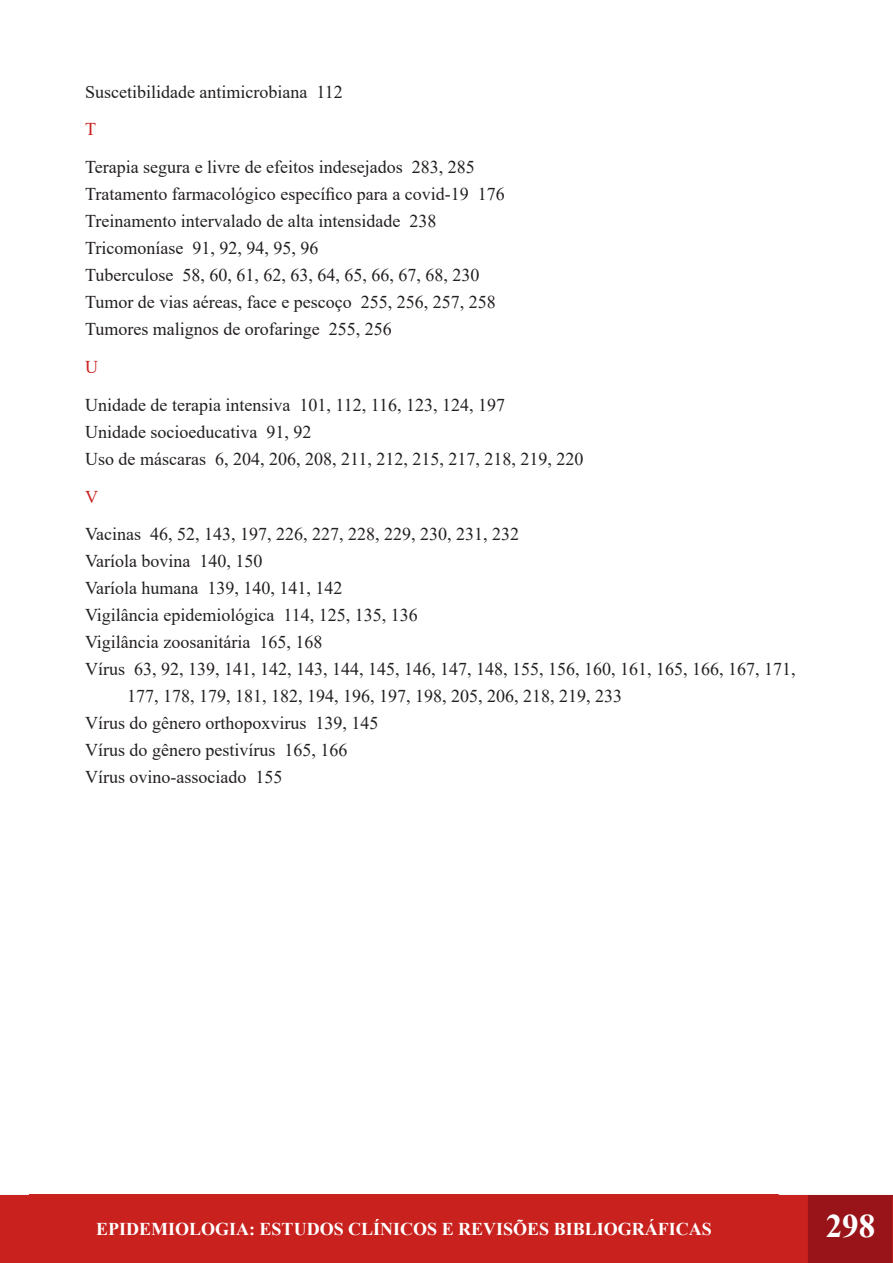
<style>
.page{position:relative;width:893px;height:1263px;background:#fff}
.page>*{position:absolute;margin:0;border:0;box-sizing:border-box;transform-origin:0 0}
.t1{font:700 33px "Times New Roman";color:#fff}
.t2{font:18px/27px "Times New Roman";color:#231f20}
.t3{font:700 18px "Times New Roman";color:#fff}
.t4{font:18px "Times New Roman";color:#c9211e}
</style>
<div class="page">
<div style="left:0;top:1195px;width:808px;height:68px;background:#c9211e"></div>
<div style="left:809px;top:1196px;width:83px;height:66px;background:#991418"></div>
<div style="left:808px;top:1195px;width:85px;height:68px;border:2px solid #991418"></div>
<div style="left:30px;top:1195px;width:748px;height:68px;background:#c9211e"></div>
<div style="left:29px;top:1194px;width:750px;height:69px;border:2px solid #c9211e"></div>
<svg style="left:892px;top:1196px;width:1px;height:67px"></svg>
<p class="t2" style="left:85px;top:77px;width:259px">Suscetibilidade antimicrobiana 112</p>
<p class="t4" style="left:85px;top:117px;width:12px">T</p>
<p class="t2" style="left:85px;top:153px;width:391px">Terapia segura e livre de efeitos indesejados 283, 285</p>
<p class="t2" style="left:85px;top:180px;width:421px">Tratamento farmacológico específico para a covid-19 176</p>
<p class="t2" style="left:85px;top:207px;width:353px">Treinamento intervalado de alta intensidade 238</p>
<p class="t2" style="left:85px;top:234px;width:235px">Tricomoníase 91, 92, 94, 95, 96</p>
<p class="t2" style="left:85px;top:261px;width:396px">Tuberculose 58, 60, 61, 62, 63, 64, 65, 66, 67, 68, 230</p>
<p class="t2" style="left:85px;top:288px;width:412px">Tumor de vias aéreas, face e pescoço 255, 256, 257, 258</p>
<p class="t2" style="left:85px;top:315px;width:308px">Tumores malignos de orofaringe 255, 256</p>
<p class="t4" style="left:85px;top:354px;width:14px">U</p>
<p class="t2" style="left:85px;top:391px;width:422px">Unidade de terapia intensiva 101, 112, 116, 123, 124, 197</p>
<p class="t2" style="left:85px;top:418px;width:228px">Unidade socioeducativa 91, 92</p>
<p class="t2" style="left:85px;top:445px;width:500px">Uso de máscaras 6, 204, 206, 208, 211, 212, 215, 217, 218, 219, 220</p>
<p class="t4" style="left:85px;top:484px;width:14px">V</p>
<p class="t2" style="left:85px;top:520px;width:435px">Vacinas 46, 52, 143, 197, 226, 227, 228, 229, 230, 231, 232</p>
<p class="t2" style="left:85px;top:547px;width:179px">Varíola bovina 140, 150</p>
<p class="t2" style="left:85px;top:574px;width:259px">Varíola humana 139, 140, 141, 142</p>
<p class="t2" style="left:85px;top:601px;width:334px">Vigilância epidemiológica 114, 125, 135, 136</p>
<p class="t2" style="left:85px;top:628px;width:239px">Vigilância zoosanitária 165, 168</p>
<p class="t2" style="left:127px;top:655px;width:670px;text-indent:-42px">Vírus 63, 92, 139, 141, 142, 143, 144, 145, 146, 147, 148, 155, 156, 160, 161, 165, 166, 167, 171,<br>177, 178, 179, 181, 182, 194, 196, 197, 198, 205, 206, 218, 219, 233</p>
<p class="t2" style="left:85px;top:709px;width:295px">Vírus do gênero orthopoxvirus 139, 145</p>
<p class="t2" style="left:85px;top:736px;width:264px">Vírus do gênero pestivírus 165, 166</p>
<p class="t2" style="left:85px;top:763px;width:199px">Vírus ovino-associado 155</p>
<p class="t3" style="left:96px;top:1216px;width:617px">EPIDEMIOLOGIA: ESTUDOS CLÍNICOS E REVISÕES BIBLIOGRÁFICAS</p>
<h1 class="t1" style="left:826px;top:1202px;width:51px">298</h1>
</div>
